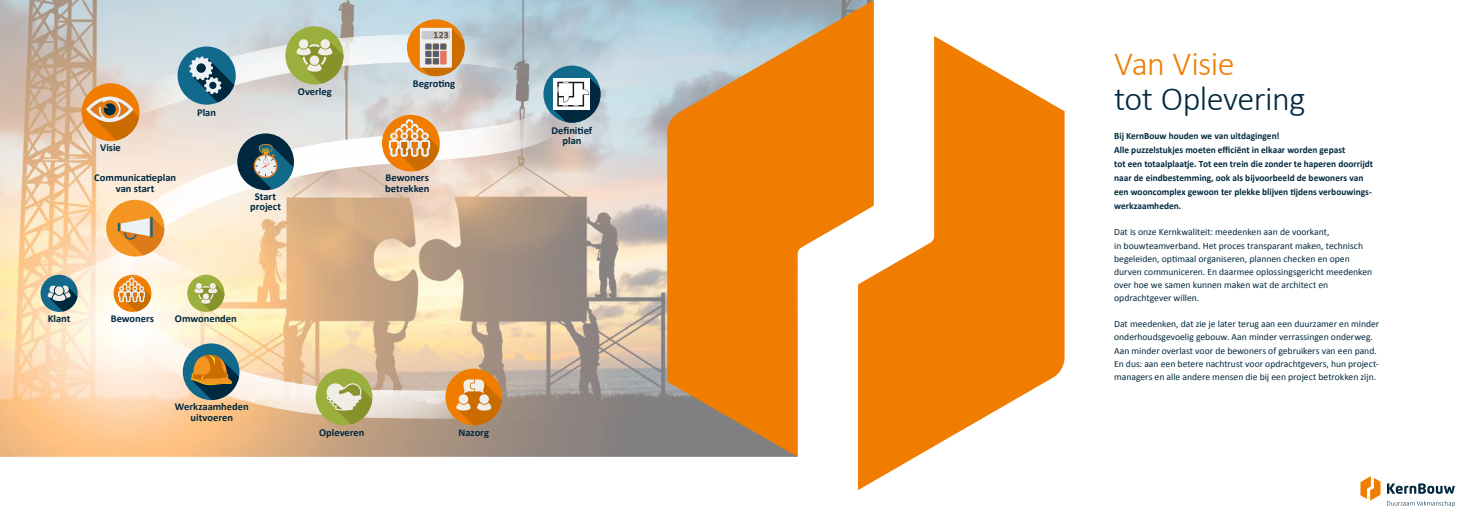
<style>
.page{position:relative;width:1474px;height:521px;background:#fff}
.page>*{position:absolute;margin:0;border:0;box-sizing:border-box;transform-origin:0 0}
.t1{font:300 34.12px "Calibri";letter-spacing:-.015em;color:#00283f}
.t2{font:300 34.12px "Calibri";letter-spacing:-.02em;color:#f07d00}
.t3{font:700 10.5px/10.5px "Calibri";color:#00283f;text-align:center}
.t4{font:9.62px/13.1px "Calibri";letter-spacing:-.005em;color:#00283f}
.t5{font:700 9.62px/14px "Calibri";color:#00283f}
</style>
<div class="page">
<svg style="left:858px;top:36px;width:206px;height:454px;fill:#f07d00"></svg>
<img style="left:0;top:0;width:667px;height:457px">
<svg style="left:667px;top:0;width:206px;height:457px;fill:#f07d00"></svg>
<svg style="left:1387px;top:501px;width:67px;height:6px"></svg>
<svg style="left:1387px;top:483px;width:67px;height:11px"></svg>
<svg style="left:1360px;top:476px;width:20px;height:25px"></svg>
<svg style="left:98px;top:33px;width:478px;height:387px"></svg>
<div style="left:82px;top:83px;width:57px;height:58px;background:#f07d00;border-radius:50%"></div>
<svg style="left:86px;top:96px;width:53px;height:44px"></svg>
<div style="left:177px;top:47px;width:59px;height:58px;background:#11698b;border-radius:50%"></div>
<svg style="left:189px;top:56px;width:45px;height:46px"></svg>
<div style="left:196px;top:63px;width:10px;height:10px;background:#00283f;border-radius:50%"></div>
<div style="left:209px;top:82px;width:7px;height:7px;background:#00283f;border-radius:50%"></div>
<div style="left:285px;top:26px;width:58px;height:58px;background:#9baf3d;border-radius:50%"></div>
<svg style="left:320px;top:39px;width:10px;height:10px"></svg>
<svg style="left:296px;top:41px;width:47px;height:43px"></svg>
<svg style="left:407px;top:19px;width:58px;height:57px"></svg>
<div style="left:543px;top:66px;width:57px;height:57px;background:#11698b;border-radius:50%"></div>
<svg style="left:553px;top:78px;width:47px;height:45px"></svg>
<div style="left:382px;top:115px;width:58px;height:56px;background:#f07d00;border-radius:50%"></div>
<svg style="left:389px;top:119px;width:50px;height:52px"></svg>
<div style="left:237px;top:133px;width:57px;height:57px;background:#00283f;border-radius:50%"></div>
<svg style="left:254px;top:144px;width:39px;height:45px"></svg>
<div style="left:183px;top:343px;width:56px;height:57px;background:#11698b;border-radius:50%"></div>
<svg style="left:190px;top:355px;width:49px;height:45px"></svg>
<div style="left:316px;top:369px;width:56px;height:56px;background:#9baf3d;border-radius:50%"></div>
<svg style="left:326px;top:382px;width:46px;height:42px"></svg>
<div style="left:445px;top:369px;width:57px;height:56px;background:#f07d00;border-radius:50%"></div>
<svg style="left:456px;top:379px;width:46px;height:46px"></svg>
<div style="left:41px;top:275px;width:37px;height:37px;background:#11698b;border-radius:50%"></div>
<div style="left:106px;top:200px;width:58px;height:56px;background:#f49522;border-radius:50%"></div>
<svg style="left:48px;top:217px;width:176px;height:94px"></svg>
<p class="t3" style="left:100px;top:143px;width:22px">Visie</p>
<p class="t3" style="left:94px;top:172px;width:83px">Communicatieplan van start</p>
<p class="t3" style="left:197px;top:108px;width:20px">Plan</p>
<p class="t3" style="left:298px;top:87px;width:35px">Overleg</p>
<p class="t3" style="left:250px;top:192px;width:33px">Start project</p>
<p class="t3" style="left:413px;top:78px;width:44px">Begroting</p>
<p class="t3" style="left:385px;top:173px;width:46px;text-align:left">Bewoners betrekken</p>
<p class="t3" style="left:48px;top:313px;width:24px">Klant</p>
<p class="t3" style="left:175px;top:313px;width:63px">Omwonenden</p>
<p class="t3" style="left:111px;top:313px;width:45px">Bewoners</p>
<p class="t3" style="left:175px;top:402px;width:75px">Werkzaamheden uitvoeren</p>
<p class="t3" style="left:319px;top:427px;width:47px">Opleveren</p>
<p class="t3" style="left:458px;top:427px;width:32px">Nazorg</p>
<p class="t3" style="left:551px;top:125px;width:42px">Definitief plan</p>
<h1 class="t2" style="left:1114px;top:52px;width:122px">Van Visie</h1>
<h1 class="t1" style="left:1114px;top:78px;width:193px">tot Oplevering</h1>
<p class="t5" style="left:1114px;top:129px;width:260px">Bij KernBouw houden we van uitdagingen!<br>Alle puzzelstukjes moeten efficiënt in elkaar worden gepast<br>tot een totaalplaatje. Tot een trein die zonder te haperen doorrijdt naar de eindbestemming, ook als bijvoorbeeld de bewoners van een wooncomplex gewoon ter plekke blijven tijdens verbouwings&shy;werkzaamheden.</p>
<p class="t4" style="left:1114px;top:226px;width:260px">Dat is onze Kernkwaliteit: meedenken aan de voorkant,<br>in bouwteamverband. Het proces transparant maken, technisch begeleiden, optimaal organiseren, plannen checken en open durven communiceren. En daarmee oplossingsgericht meedenken over hoe we samen kunnen maken wat de architect en opdrachtgever willen.</p>
<p class="t4" style="left:1114px;top:318px;width:267px">Dat meedenken, dat zie je later terug aan een duurzamer en minder onderhoudsgevoelig gebouw. Aan minder verrassingen onderweg.<br>Aan minder overlast voor de bewoners of gebruikers van een pand.<br>En dus: aan een betere nachtrust voor opdrachtgevers, hun project&shy;managers en alle andere mensen die bij een project betrokken zijn.</p>
</div>
